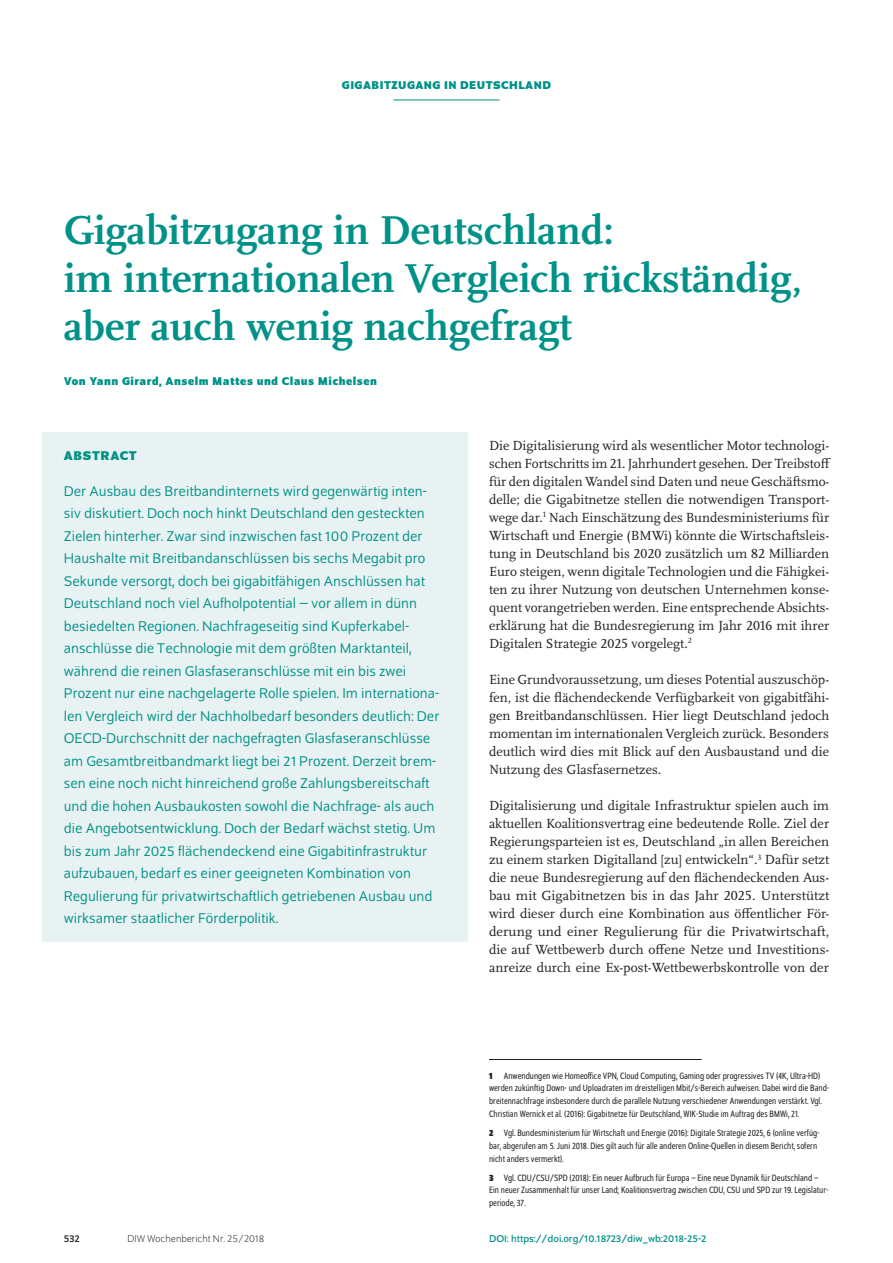
<style>
.page{position:relative;width:893px;height:1263px;background:#fff}
.page>*{position:absolute;margin:0;border:0;box-sizing:border-box;transform-origin:0 0}
.t1{font:700 42px/48px "Scala Pro";color:#009188}
.t2{font:15px/22.5px "Schumpeter Blond";color:#009188}
.t3{font:13.8px/18px "Scala Pro";color:#231f20;text-align:justify}
.t4{font:700 13.5px "Schumpeter";letter-spacing:.05em;color:#009188}
.t5{font:700 12px "Schumpeter";letter-spacing:.04em;color:#009188}
.t6{font:10.5px "Schumpeter";color:#009188}
.t7{font:300 10.5px "Schumpeter";color:#231f20}
.t8{font:10.5px "Schumpeter";color:#231f20}
.t9{font:semi-condensed 9.75px/12.8px "Schumpeter Blond";color:#231f20}
.s1{font-family:"Schumpeter";font-weight:700}
</style>
<div class="page">
<hr style="left:393px;top:100px;width:107px;height:1px;background:#009188">
<div style="left:43px;top:432px;width:425px;height:509px;background:#e9f2f2"></div>
<hr style="left:489px;top:1059px;width:213px;height:1px;background:#231f20">
<p class="t5" style="left:342px;top:79px;width:211px">GIGABITZUGANG IN DEUTSCHLAND</p>
<h1 class="t1" style="left:64px;top:203px;width:740px">Gigabitzugang in Deutschland:<br>im internationalen Vergleich rückständig, aber auch wenig nachgefragt</h1>
<p class="t5" style="left:64px;top:374px;width:315px">Von Yann Girard, Anselm Mattes und Claus Michelsen</p>
<p class="t4" style="left:64px;top:448px;width:75px">ABSTRACT</p>
<p class="t2" style="left:64px;top:480px;width:377px">Der Ausbau des Breitbandinternets wird gegenwärtig inten&shy;siv diskutiert. Doch noch hinkt Deutschland den gesteckten Zielen hinterher. Zwar sind inzwischen fast 100 Prozent der Haushalte mit Breitbandanschlüssen bis sechs Megabit pro Sekunde versorgt, doch bei gigabitfähigen Anschlüssen hat Deutschland noch viel Aufholpotential – vor allem in dünn besiedelten Regionen. Nachfrageseitig sind Kupferkabel&shy;anschlüsse die Technologie mit dem größten Marktanteil, während die reinen Glasfaseranschlüsse mit ein bis zwei Prozent nur eine nachgelagerte Rolle spielen. Im internationa&shy;len Vergleich wird der Nachholbedarf besonders deutlich: Der OECD-Durchschnitt der nachgefragten Glasfaseranschlüsse am Gesamtbreitbandmarkt liegt bei 21 Prozent. Derzeit brem&shy;sen eine noch nicht hinreichend große Zahlungsbereitschaft und die hohen Ausbaukosten sowohl die Nachfrage- als auch die Angebotsentwicklung. Doch der Bedarf wächst stetig. Um bis zum Jahr 2025 flächendeckend eine Gigabitinfrastruktur aufzubauen, bedarf es einer geeigneten Kombination von Regulierung für privatwirtschaftlich getriebenen Ausbau und wirksamer staatlicher Förderpolitik.</p>
<p class="t3" style="left:489px;top:436px;width:343px;text-align:left">Die Digitalisierung wird als wesentlicher Motor technologi&shy;schen Fortschritts im 21. Jahrhundert gesehen. Der Treibstoff für den digitalen Wandel sind Daten und neue Geschäftsmo&shy;delle; die Gigabitnetze stellen die notwendigen Transport&shy;wege dar.<sup>1</sup> Nach Einschätzung des Bundesministeriums für Wirtschaft und Energie (BMWi) könnte die Wirtschaftsleis&shy;tung in Deutschland bis 2020 zusätzlich um 82 Milliarden Euro steigen, wenn digitale Technologien und die Fähigkei&shy;ten zu ihrer Nutzung von deutschen Unternehmen konse&shy;quent vorangetrieben werden. Eine entsprechende Absichts&shy;erklärung hat die Bundesregierung im Jahr 2016 mit ihrer Digitalen Strategie 2025 vorgelegt.<sup>2</sup></p>
<p class="t3" style="left:489px;top:670px;width:342px">Eine Grundvoraussetzung, um dieses Potential auszuschöp&shy;fen, ist die flächendeckende Verfügbarkeit von gigabitfähi&shy;gen Breitbandanschlüssen. Hier liegt Deutschland jedoch momentan im internationalen Vergleich zurück. Besonders deutlich wird dies mit Blick auf den Ausbaustand und die Nutzung des Glasfasernetzes.</p>
<p class="t3" style="left:489px;top:796px;width:342px">Digitalisierung und digitale Infrastruktur spielen auch im aktuellen Koalitionsvertrag eine bedeutende Rolle. Ziel der Regierungsparteien ist es, Deutschland „in allen Bereichen zu einem starken Digitalland [zu] entwickeln“.<sup>3</sup> Dafür setzt die neue Bundesregierung auf den flächendeckenden Aus&shy;bau mit Gigabitnetzen bis in das Jahr 2025. Unterstützt wird dieser durch eine Kombination aus öffentlicher För&shy;derung und einer Regulierung für die Privatwirtschaft, die auf Wettbewerb durch offene Netze und Investitions&shy;anreize durch eine Ex-post-Wettbewerbskontrolle von der</p>
<p class="t9" style="left:489px;top:1069px;width:342px"><span class="s1">1</span> Anwendungen wie Homeoffice VPN, Cloud Computing, Gaming oder progressives TV (4K, Ultra-HD) werden zukünftig Down- und Uploadraten im dreistelligen Mbit/s-Bereich aufweisen. Dabei wird die Band&shy;breitennachfrage insbesondere durch die parallele Nutzung verschiedener Anwendungen verstärkt. Vgl.<br>Christian Wernick et al. (2016): Gigabitnetze für Deutschland, WIK-Studie im Auftrag des BMWi, 21.</p>
<p class="t9" style="left:489px;top:1127px;width:332px"><span class="s1">2</span> Vgl. Bundesministerium für Wirtschaft und Energie (2016): Digitale Strategie 2025, 6 (online verfüg&shy;bar, abgerufen am 5. Juni 2018. Dies gilt auch für alle anderen Online-Quellen in diesem Bericht, sofern nicht anders vermerkt).</p>
<p class="t9" style="left:489px;top:1171px;width:341px"><span class="s1">3</span> Vgl. CDU/CSU/SPD (2018): Ein neuer Aufbruch für Europa – Eine neue Dynamik für Deutschland –<br>Ein neuer Zusammenhalt für unser Land; Koalitionsvertrag zwischen CDU, CSU und SPD zur 19. Legislatur&shy;periode, 37.</p>
<p class="t8" style="left:64px;top:1233px;width:18px">532</p>
<p class="t7" style="left:128px;top:1234px;width:138px">DIW Wochenbericht Nr. 25/2018</p>
<p class="t6" style="left:489px;top:1233px;width:219px">DOI: https://doi.org/10.18723/diw_wb:2018-25-2</p>
</div>
